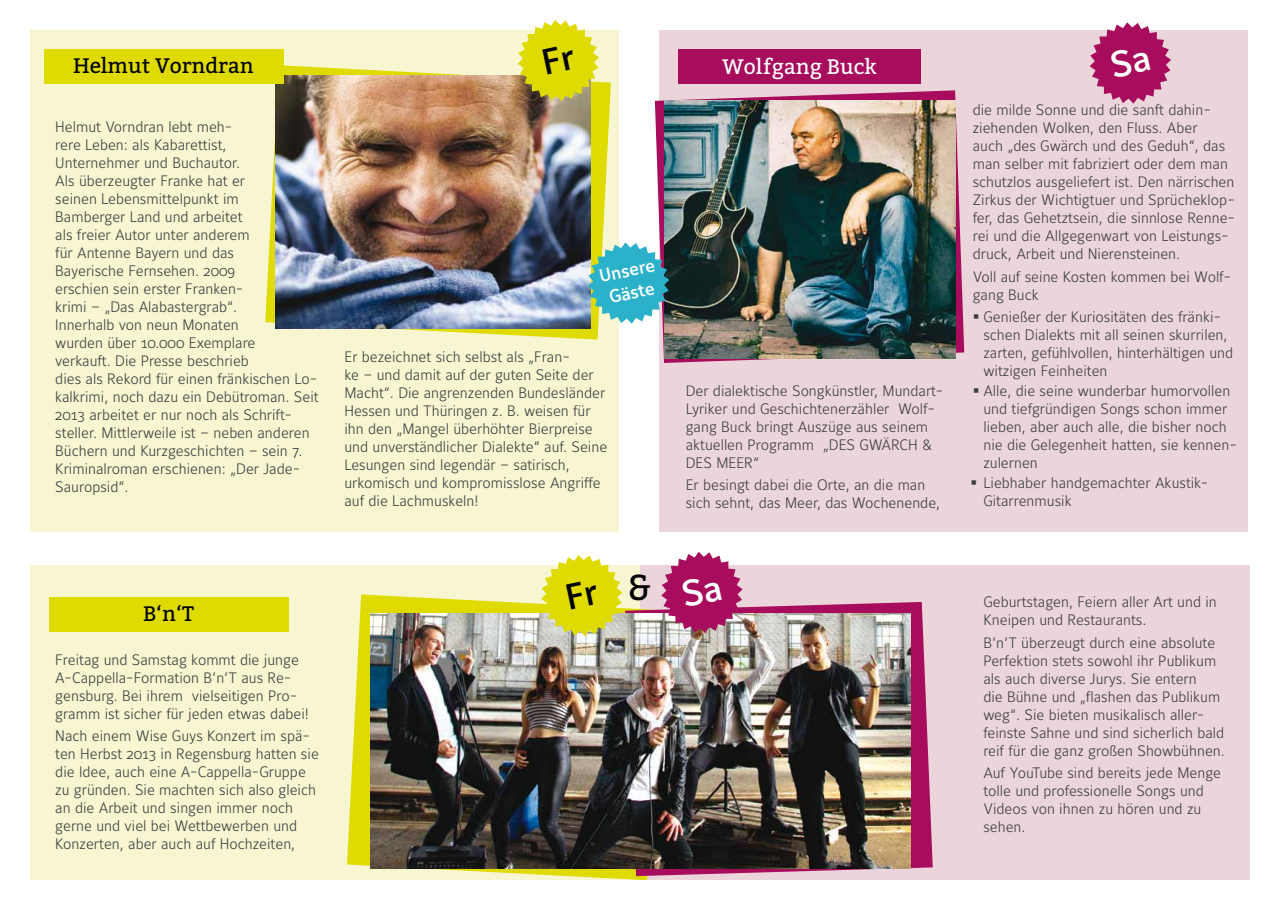
<style>
.page{position:relative;width:1280px;height:910px;background:#fff}
.page>*{position:absolute;margin:0;border:0;box-sizing:border-box;transform-origin:0 0}
.t1{font:36px "Bitter";color:#000}
.t2{font:21px "Bitter";color:#000}
.t3{font:21px "Bitter";color:#fff}
.t4{font:18px/22.5px "Maurea Medium Lf";color:#fff}
.t5{font:300 15px/18px "Maurea";color:#3e3d40}
</style>
<div class="page">
<div style="left:639px;top:566px;width:611px;height:314px;background:#ebd5db"></div>
<div style="left:30px;top:566px;width:609px;height:314px;background:#f7f6d1"></div>
<svg style="left:347px;top:594px;width:301px;height:286px;fill:#dfdb00"></svg>
<div style="left:49px;top:597px;width:239px;height:34px;background:#dfdb00"></div>
<div style="left:30px;top:30px;width:589px;height:501px;background:#f7f6d1"></div>
<svg style="left:265px;top:65px;width:346px;height:275px"></svg>
<img style="left:276px;top:76px;width:315px;height:253px">
<div style="left:659px;top:30px;width:589px;height:501px;background:#ebd5db"></div>
<div style="left:678px;top:50px;width:243px;height:34px;background:#a70d5c"></div>
<svg style="left:655px;top:90px;width:309px;height:273px"></svg>
<img style="left:664px;top:101px;width:292px;height:258px">
<svg style="left:625px;top:602px;width:308px;height:274px;fill:#a70d5c"></svg>
<img style="left:371px;top:614px;width:539px;height:254px">
<div style="left:44px;top:50px;width:239px;height:34px;background:#dfdb00"></div>
<svg style="left:588px;top:242px;width:81px;height:82px"></svg>
<svg style="left:518px;top:20px;width:81px;height:81px"></svg>
<svg style="left:541px;top:555px;width:81px;height:81px"></svg>
<svg style="left:1090px;top:22px;width:81px;height:82px"></svg>
<svg style="left:661px;top:552px;width:82px;height:81px"></svg>
<h2 class="t2" style="left:73px;top:54px;width:182px">Helmut Vorndran</h2>
<p class="t5" style="left:55px;top:118px;width:265px">Helmut Vorndran lebt meh-<br>rere Leben: als Kabarettist,<br>Unternehmer und Buchautor.<br>Als überzeugter Franke hat er<br>seinen Lebensmittelpunkt im<br>Bamberger Land und arbeitet<br>als freier Autor unter anderem<br>für Antenne Bayern und das<br>Bayerische Fernsehen. 2009<br>erschien sein erster Franken-<br>krimi – „Das Alabastergrab“.<br>Innerhalb von neun Monaten<br>wurden über 10.000 Exemplare<br>verkauft. Die Presse beschrieb<br>dies als Rekord für einen fränkischen Lo&shy;kalkrimi, noch dazu ein Debütroman. Seit<br>2013 arbeitet er nur noch als Schrift&shy;steller. Mittlerweile ist – neben anderen<br>Büchern und Kurzgeschichten – sein 7.<br>Kriminalroman erschienen: „Der Jade-<br>Sauropsid“.</p>
<p class="t4" style="left:597px;top:266px;width:58px;rotate:-12deg">Unsere<br>Gäste</p>
<p class="t5" style="left:344px;top:349px;width:264px">Er bezeichnet sich selbst als „Fran-<br>ke – und damit auf der guten Seite der Macht“. Die angrenzenden Bundesländer Hessen und Thüringen z. B. weisen für ihn den „Mangel überhöhter Bierpreise und unverständlicher Dialekte“ auf. Seine Lesungen sind legendär – satirisch, urkomisch und kompromisslose Angriffe auf die Lachmuskeln!</p>
<h2 class="t2" style="left:143px;top:602px;width:52px">B‘n‘T</h2>
<p class="t5" style="left:55px;top:652px;width:255px">Freitag und Samstag kommt die junge A-Cappella-Formation B‘n‘T aus Re&shy;gensburg. Bei ihrem vielseitigen Pro&shy;gramm ist sicher für jeden etwas dabei!</p>
<p class="t5" style="left:55px;top:728px;width:265px">Nach einem Wise Guys Konzert im spä&shy;ten Herbst 2013 in Regensburg hatten sie die Idee, auch eine A-Cappella-Gruppe zu gründen. Sie machten sich also gleich an die Arbeit und singen immer noch gerne und viel bei Wettbewerben und Konzerten, aber auch auf Hochzeiten,</p>
<h1 class="t1" style="left:627px;top:567px;width:26px">&amp;</h1>
<h2 class="t3" style="left:722px;top:54px;width:156px">Wolfgang Buck</h2>
<p class="t5" style="left:686px;top:382px;width:259px">Der dialektische Songkünstler, Mundart-<br>Lyriker und Geschichtenerzähler Wolf&shy;gang Buck bringt Auszüge aus seinem aktuellen Programm „DES GWÄRCH &amp;<br>DES MEER“</p>
<p class="t5" style="left:686px;top:476px;width:256px">Er besingt dabei die Orte, an die man sich sehnt, das Meer, das Wochenende,</p>
<p class="t5" style="left:973px;top:102px;width:264px">die milde Sonne und die sanft dahin&shy;ziehenden Wolken, den Fluss. Aber<br>auch „des Gwärch und des Geduh“, das man selber mit fabriziert oder dem man schutzlos ausgeliefert ist. Den närrischen Zirkus der Wichtigtuer und Sprücheklop&shy;fer, das Gehetztsein, die sinnlose Renne&shy;rei und die Allgegenwart von Leistungs&shy;druck, Arbeit und Nierensteinen.</p>
<p class="t5" style="left:973px;top:268px;width:260px">Voll auf seine Kosten kommen bei Wolf&shy;gang Buck</p>
<p class="t5" style="left:983px;top:308px;width:251px">Genießer der Kuriositäten des fränki&shy;schen Dialekts mit all seinen skurrilen, zarten, gefühlvollen, hinterhältigen und witzigen Feinheiten</p>
<p class="t5" style="left:983px;top:383px;width:255px">Alle, die seine wunderbar humorvollen und tiefgründigen Songs schon immer lieben, aber auch alle, die bisher noch nie die Gelegenheit hatten, sie kennen&shy;zulernen</p>
<p class="t5" style="left:983px;top:475px;width:226px">Liebhaber handgemachter Akustik-<br>Gitarrenmusik</p>
<p class="t5" style="left:983px;top:594px;width:235px">Geburtstagen, Feiern aller Art und in<br>Kneipen und Restaurants.</p>
<p class="t5" style="left:983px;top:634px;width:243px">B‘n‘T überzeugt durch eine absolute Perfektion stets sowohl ihr Publikum als auch diverse Jurys. Sie entern<br>die Bühne und „flashen das Publikum weg“. Sie bieten musikalisch aller&shy;feinste Sahne und sind sicherlich bald reif für die ganz großen Showbühnen.</p>
<p class="t5" style="left:983px;top:765px;width:239px">Auf YouTube sind bereits jede Menge tolle und professionelle Songs und<br>Videos von ihnen zu hören und zu sehen.</p>
</div>
